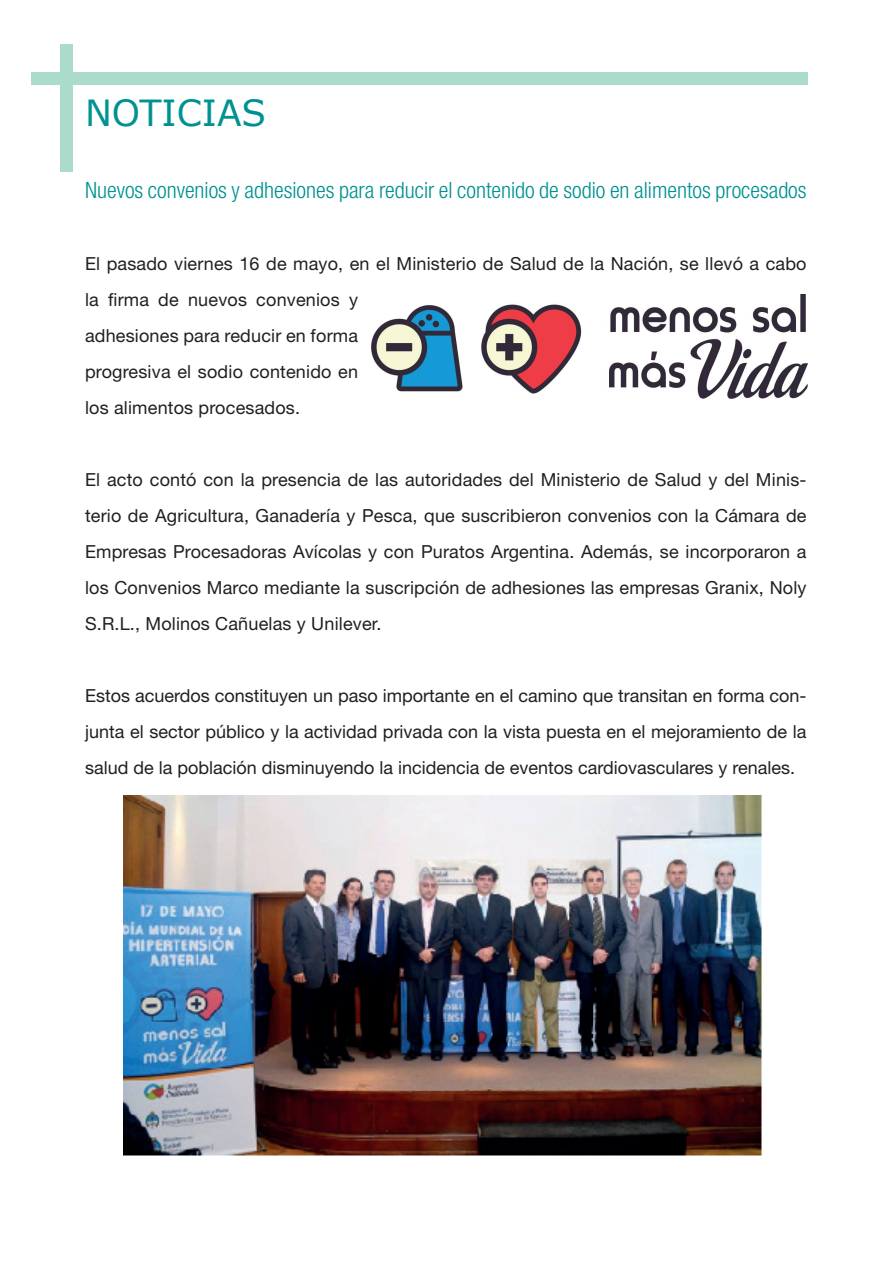
<style>
.page{position:relative;width:893px;height:1263px;background:#fff}
.page>*{position:absolute;margin:0;border:0;box-sizing:border-box;transform-origin:0 0}
.t1{font:36px "Verdana";color:#009290}
.t2{font:300 condensed 22.5px "Helvetica Neue LT Std";color:#009290}
.t3{font:18px/36px "Helvetica Neue LT Std";letter-spacing:.01em;color:#231f20;text-align:justify}
</style>
<div class="page">
<div style="left:60px;top:44px;width:13px;height:128px;background:#abdbca"></div>
<div style="left:32px;top:72px;width:776px;height:13px;background:#abdbca"></div>
<img style="left:371px;top:295px;width:437px;height:103px">
<img style="left:124px;top:795px;width:638px;height:361px">
<p class="t1" style="left:85px;top:88px;width:183px">NOTICIAS</p>
<p class="t2" style="left:85px;top:177px;width:723px">Nuevos convenios y adhesiones para reducir el contenido de sodio en alimentos procesados</p>
<p class="t3" style="left:85px;top:245px;width:723px;text-align:left">El pasado viernes 16 de mayo, en el Ministerio de Salud de la Nación, se llevó a cabo la firma de nuevos convenios y<br>adhesiones para reducir en forma<br>progresiva el sodio contenido en<br>los alimentos procesados.</p>
<p class="t3" style="left:85px;top:461px;width:723px">El acto contó con la presencia de las autoridades del Ministerio de Salud y del Minis&shy;terio de Agricultura, Ganadería y Pesca, que suscribieron convenios con la Cámara de Empresas Procesadoras Avícolas y con Puratos Argentina. Además, se incorporaron a los Convenios Marco mediante la suscripción de adhesiones las empresas Granix, Noly S.R.L., Molinos Cañuelas y Unilever.</p>
<p class="t3" style="left:85px;top:677px;width:723px">Estos acuerdos constituyen un paso importante en el camino que transitan en forma con&shy;junta el sector público y la actividad privada con la vista puesta en el mejoramiento de la salud de la población disminuyendo la incidencia de eventos cardiovasculares y renales.</p>
</div>
